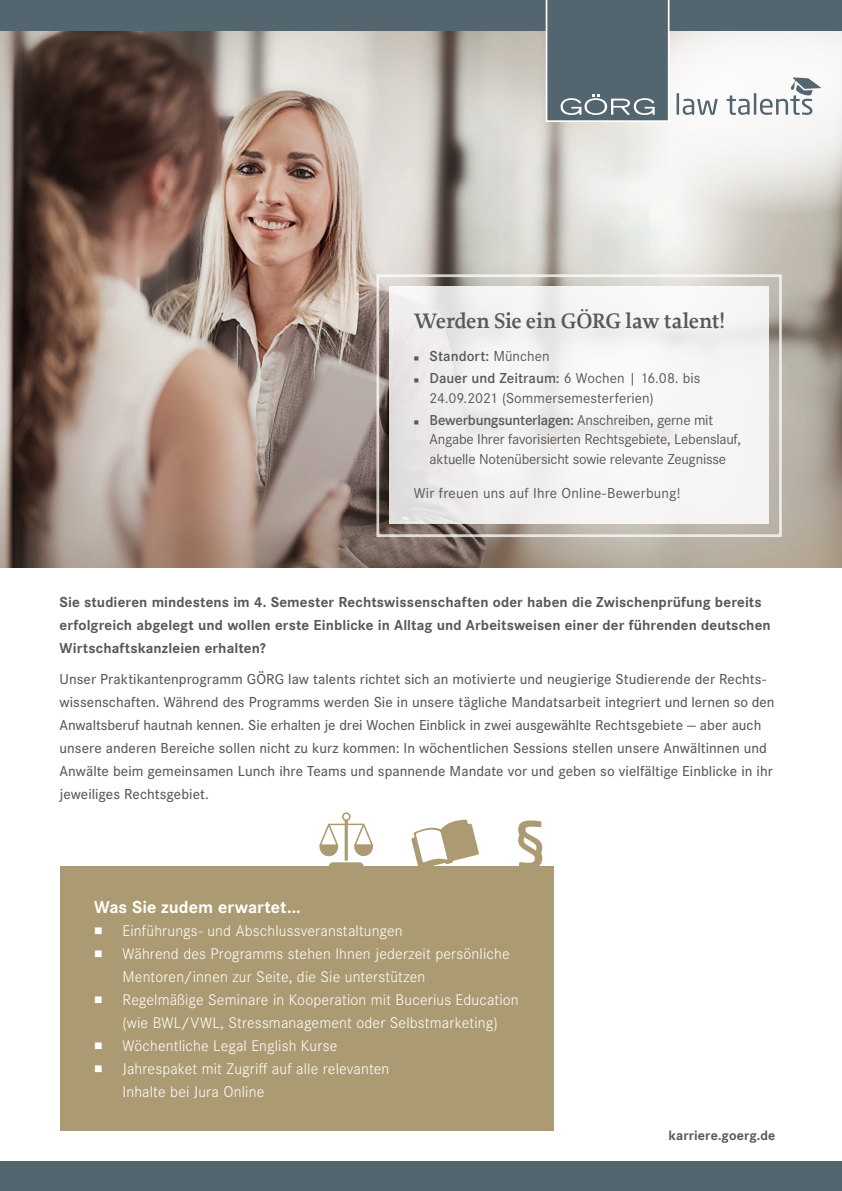
<style>
.page{position:relative;width:842px;height:1191px;background:#fff}
.page>*{position:absolute;margin:0;border:0;box-sizing:border-box;transform-origin:0 0}
.t1{font:600 22px "Proforma";letter-spacing:-.015em;color:#57585a}
.t2{font:700 18px "Corporate S";letter-spacing:.005em;color:#fff}
.t3{font:300 16px/23px "Corporate S";letter-spacing:.01em;color:#fff}
.t4{font:500 15px/23px "Corporate S";letter-spacing:.005em;color:#57585a}
.t5{font:700 15px/23px "Corporate S";letter-spacing:.01em;color:#57585a}
.t6{font:15px/19.4px "Corporate S";letter-spacing:-.015em;color:#57585a}
.t7{font:15px/19.4px "Corporate S";letter-spacing:.005em;color:#57585a}
.t8{font:15px "Corporate S";letter-spacing:.015em;color:#57585a}
.t9{font:600 15px "Corporate S";letter-spacing:.005em;color:#57585a}
.t10{font:700 14px "Corporate S";letter-spacing:.005em;color:#57585a}
.s1{font-weight:400}
.s2{font-weight:600}
</style>
<div class="page">
<img style="left:0;top:30px;width:842px;height:537px">
<div style="left:0;top:1160px;width:842px;height:31px;background:#53656e"></div>
<div style="left:60px;top:866px;width:493px;height:264px;background:#ac9b72"></div>
<svg style="left:319px;top:812px;width:54px;height:54px"></svg>
<svg style="left:411px;top:819px;width:68px;height:47px"></svg>
<svg style="left:518px;top:820px;width:24px;height:46px"></svg>
<div style="left:376px;top:274px;width:406px;height:263px;border:3px solid #fff"></div>
<div style="left:389px;top:287px;width:380px;height:237px;background:linear-gradient(to right,#ebe9e8,#f9f8f7)"></div>
<svg style="left:595px;top:159px;width:247px;height:56px;fill:#ebebe8"></svg>
<svg style="left:584px;top:30px;width:258px;height:129px;fill:#f7f6f5"></svg>
<div style="left:0;top:0;width:842px;height:30px;background:#53656e"></div>
<svg style="left:546px;top:0;width:123px;height:122px"></svg>
<hr style="left:676px;top:93px;width:3px;height:22px;background:#53656e">
<svg style="left:683px;top:99px;width:34px;height:16px"></svg>
<svg style="left:726px;top:95px;width:24px;height:20px"></svg>
<hr style="left:754px;top:93px;width:2px;height:22px;background:#53656e">
<svg style="left:760px;top:77px;width:61px;height:38px"></svg>
<h1 class="t1" style="left:414px;top:307px;width:313px">Werden Sie ein GÖRG law talent!</h1>
<p class="t9" style="left:414px;top:346px;width:137px">■ Standort: <span class="s1">München</span></p>
<p class="t7" style="left:430px;top:368px;width:272px;text-indent:-16px">■ <span class="s2">Dauer und Zeitraum:</span> 6 Wochen | 16.08. bis<br>24.09.2021 (Sommersemesterferien)</p>
<p class="t6" style="left:430px;top:410px;width:313px;text-indent:-16px">■ <span class="s2">Bewerbungsunterlagen:</span> Anschreiben, gerne mit<br>Angabe Ihrer favorisierten Rechtsgebiete, Lebenslauf, aktuelle Notenübersicht sowie relevante Zeugnisse</p>
<p class="t8" style="left:414px;top:483px;width:268px">Wir freuen uns auf Ihre Online-Bewerbung!</p>
<p class="t5" style="left:60px;top:590px;width:713px">Sie studieren mindestens im 4. Semester Rechtswissenschaften oder haben die Zwischenprüfung bereits erfolgreich abgelegt und wollen erste Einblicke in Alltag und Arbeitsweisen einer der führenden deutschen<br>Wirtschaftskanzleien erhalten?</p>
<p class="t4" style="left:60px;top:667px;width:716px">Unser Praktikantenprogramm GÖRG law talents richtet sich an motivierte und neugierige Studierende der Rechts&shy;wissenschaften. Während des Programms werden Sie in unsere tägliche Mandatsarbeit integriert und lernen so den Anwaltsberuf hautnah kennen. Sie erhalten je drei Wochen Einblick in zwei ausgewählte Rechtsgebiete — aber auch unsere anderen Bereiche sollen nicht zu kurz kommen: In wöchentlichen Sessions stellen unsere Anwältinnen und Anwälte beim gemeinsamen Lunch ihre Teams und spannende Mandate vor und geben so vielfältige Einblicke in ihr jeweiliges Rechtsgebiet.</p>
<p class="t2" style="left:94px;top:894px;width:208px">Was Sie zudem erwartet...</p>
<p class="t3" style="left:94px;top:918px;width:310px">■ Einführungs- und Abschlussveranstaltungen</p>
<p class="t3" style="left:122px;top:941px;width:389px;text-indent:-28px">■ Während des Programms stehen Ihnen jederzeit persönliche<br>Mentoren/innen zur Seite, die Sie unterstützen</p>
<p class="t3" style="left:94px;top:987px;width:426px;text-align:center">■ Regelmäßige Seminare in Kooperation mit Bucerius Education (wie BWL/VWL, Stressmanagement oder Selbstmarketing)</p>
<p class="t3" style="left:94px;top:1033px;width:245px">■ Wöchentliche Legal English Kurse</p>
<p class="t3" style="left:122px;top:1056px;width:268px;text-indent:-28px">■ Jahrespaket mit Zugriff auf alle relevanten<br>Inhalte bei Jura Online</p>
<p class="t10" style="left:669px;top:1125px;width:108px">karriere.goerg.de</p>
</div>
